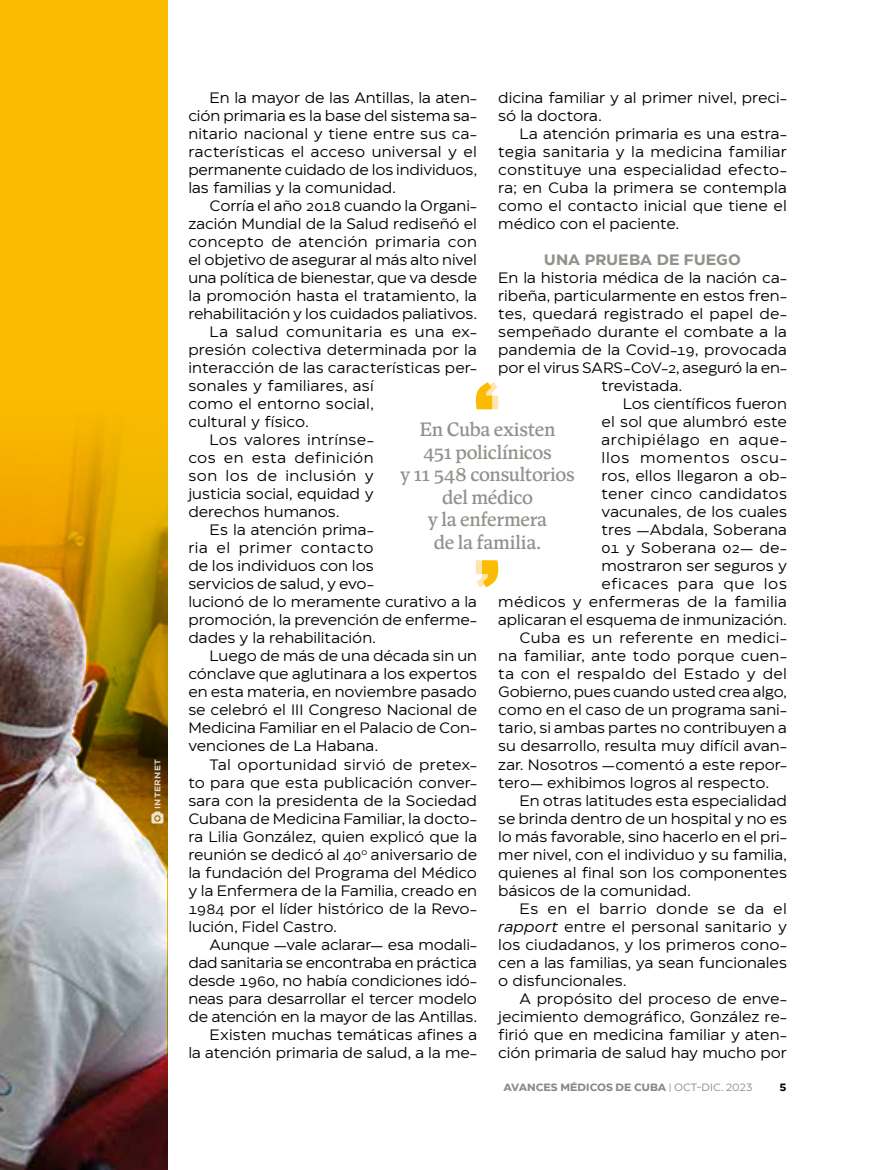
<style>
.page{position:relative;width:872px;height:1170px;background:#fff}
.page>*{position:absolute;margin:0;border:0;box-sizing:border-box;transform-origin:0 0}
.t1{font:500 19.5px/22.5px "Antonia H3";letter-spacing:-.015em;color:#92928d;text-align:center}
.t2{font:15px/18px "Eastman";color:#000;text-align:justify}
.t3{font:15px "Eastman";letter-spacing:.02em;color:#000}
.t4{font:15px "Eastman";letter-spacing:.025em;color:#000}
.t5{font:15px "Eastman";letter-spacing:.035em;color:#000}
.t6{font:15px "Eastman";letter-spacing:.04em;color:#000}
.t7{font:15px "Eastman";letter-spacing:.03em;color:#000}
.t8{font:15px "Eastman";letter-spacing:.045em;color:#000}
.t9{font:15px "Eastman";letter-spacing:.05em;color:#000}
.t10{font:700 15px "Eastman";letter-spacing:.01em;color:#92928d}
.t11{font:700 10.5px "Eastman";color:#87888a}
.t12{font:500 10.5px "Eastman";letter-spacing:.03em;color:#fff}
.t13{font:700 10.5px "Eastman";color:#000}
.s1{font-style:italic}
.s2{font-weight:400}
</style>
<div class="page">
<div style="left:0;top:0;width:167px;height:1169px;background:#fabb00"></div>
<img style="left:0;top:429px;width:167px;height:133px">
<img style="left:0;top:562px;width:167px;height:607px">
<svg style="left:476px;top:382px;width:22px;height:27px"></svg>
<svg style="left:476px;top:560px;width:22px;height:27px"></svg>
<svg style="left:151px;top:811px;width:12px;height:12px"></svg>
<p class="t12" style="left:149px;top:808px;width:51px;rotate:-90deg">internet</p>
<p class="t2" style="left:498px;top:87px;width:290px">dicina familiar y al primer nivel, preci&shy;só la doctora.</p>
<p class="t2" style="left:498px;top:123px;width:290px;text-indent:21px">La atención primaria es una estra&shy;tegia sanitaria y la medicina familiar constituye una especialidad efecto&shy;ra; en Cuba la primera se contempla como el contacto inicial que tiene el médico con el paciente.</p>
<p class="t10" style="left:544px;top:248px;width:198px">UNA PRUEBA DE FUEGO</p>
<p class="t2" style="left:498px;top:267px;width:290px">En la historia médica de la nación ca-</p>
<p class="t2" style="left:498px;top:285px;width:290px">ribeña, particularmente en estos fren-</p>
<p class="t3" style="left:498px;top:303px;width:290px">tes, quedará registrado el papel de-</p>
<p class="t2" style="left:498px;top:321px;width:290px">sempeñado durante el combate a la</p>
<p class="t2" style="left:498px;top:339px;width:290px">pandemia de la Covid-19, provocada</p>
<p class="t2" style="left:498px;top:357px;width:290px">por el virus SARS-CoV-2, aseguró la en-</p>
<p class="t2" style="left:601px;top:375px;width:82px">trevistada.</p>
<p class="t2" style="left:623px;top:393px;width:165px">Los científicos fueron</p>
<p class="t2" style="left:601px;top:411px;width:187px">el sol que alumbró este</p>
<p class="t6" style="left:601px;top:429px;width:187px">archipiélago en aque-</p>
<p class="t9" style="left:601px;top:447px;width:187px">llos momentos oscu-</p>
<p class="t2" style="left:601px;top:465px;width:187px">ros, ellos llegaron a ob-</p>
<p class="t3" style="left:601px;top:483px;width:187px">tener cinco candidatos</p>
<p class="t2" style="left:601px;top:501px;width:187px">vacunales, de los cuales</p>
<p class="t2" style="left:601px;top:519px;width:187px">tres —Abdala, Soberana</p>
<p class="t3" style="left:601px;top:537px;width:187px">01 y Soberana 02— de-</p>
<p class="t2" style="left:601px;top:555px;width:187px">mostraron ser seguros y</p>
<p class="t8" style="left:601px;top:573px;width:187px">eficaces para que los</p>
<p class="t4" style="left:498px;top:591px;width:290px">médicos y enfermeras de la familia</p>
<p class="t2" style="left:498px;top:609px;width:290px">aplicaran el esquema de inmunización.</p>
<p class="t3" style="left:519px;top:627px;width:269px">Cuba es un referente en medici-</p>
<p class="t3" style="left:498px;top:645px;width:290px">na familiar, ante todo porque cuen-</p>
<p class="t4" style="left:498px;top:663px;width:290px">ta con el respaldo del Estado y del</p>
<p class="t2" style="left:498px;top:681px;width:290px">Gobierno, pues cuando usted crea algo,</p>
<p class="t2" style="left:498px;top:699px;width:290px">como en el caso de un programa sani-</p>
<p class="t2" style="left:498px;top:717px;width:290px">tario, si ambas partes no contribuyen a</p>
<p class="t2" style="left:498px;top:735px;width:290px">su desarrollo, resulta muy difícil avan-</p>
<p class="t2" style="left:498px;top:753px;width:290px">zar. Nosotros —comentó a este repor-</p>
<p class="t2" style="left:498px;top:771px;width:272px">tero— exhibimos logros al respecto.</p>
<p class="t2" style="left:519px;top:789px;width:269px">En otras latitudes esta especialidad</p>
<p class="t2" style="left:498px;top:807px;width:290px">se brinda dentro de un hospital y no es</p>
<p class="t2" style="left:498px;top:825px;width:290px">lo más favorable, sino hacerlo en el pri-</p>
<p class="t2" style="left:498px;top:843px;width:290px">mer nivel, con el individuo y su familia,</p>
<p class="t2" style="left:498px;top:861px;width:290px">quienes al final son los componentes</p>
<p class="t2" style="left:498px;top:879px;width:194px">básicos de la comunidad.</p>
<p class="t6" style="left:519px;top:897px;width:269px">Es en el barrio donde se da el</p>
<p class="t2" style="left:498px;top:915px;width:290px"><span class="s1">rapport</span> entre el personal sanitario y</p>
<p class="t2" style="left:498px;top:933px;width:290px">los ciudadanos, y los primeros cono-</p>
<p class="t2" style="left:498px;top:951px;width:290px">cen a las familias, ya sean funcionales</p>
<p class="t2" style="left:498px;top:969px;width:130px">o disfuncionales.</p>
<p class="t2" style="left:519px;top:987px;width:269px">A propósito del proceso de enve-</p>
<p class="t2" style="left:498px;top:1005px;width:290px">jecimiento demográfico, González re-</p>
<p class="t2" style="left:498px;top:1023px;width:290px">firió que en medicina familiar y aten-</p>
<p class="t2" style="left:498px;top:1041px;width:290px">ción primaria de salud hay mucho por</p>
<p class="t2" style="left:188px;top:87px;width:290px;text-indent:21px">En la mayor de las Antillas, la aten&shy;ción primaria es la base del sistema sa&shy;nitario nacional y tiene entre sus ca&shy;racterísticas el acceso universal y el permanente cuidado de los individuos, las familias y la comunidad.</p>
<p class="t2" style="left:210px;top:195px;width:269px">Corría el año 2018 cuando la Organi-</p>
<p class="t2" style="left:188px;top:213px;width:290px">zación Mundial de la Salud rediseñó el</p>
<p class="t4" style="left:188px;top:231px;width:290px">concepto de atención primaria con</p>
<p class="t2" style="left:188px;top:249px;width:290px">el objetivo de asegurar al más alto nivel</p>
<p class="t2" style="left:188px;top:267px;width:290px">una política de bienestar, que va desde</p>
<p class="t2" style="left:188px;top:285px;width:290px">la promoción hasta el tratamiento, la</p>
<p class="t2" style="left:188px;top:303px;width:290px">rehabilitación y los cuidados paliativos.</p>
<p class="t5" style="left:210px;top:321px;width:269px">La salud comunitaria es una ex-</p>
<p class="t2" style="left:188px;top:339px;width:290px">presión colectiva determinada por la</p>
<p class="t2" style="left:188px;top:357px;width:290px">interacción de las características per-</p>
<p class="t3" style="left:188px;top:375px;width:187px">sonales y familiares, así</p>
<p class="t2" style="left:188px;top:393px;width:187px">como el entorno social,</p>
<p class="t2" style="left:188px;top:411px;width:122px">cultural y físico.</p>
<p class="t3" style="left:210px;top:429px;width:166px">Los valores intrínse-</p>
<p class="t7" style="left:188px;top:447px;width:187px">cos en esta definición</p>
<p class="t7" style="left:188px;top:465px;width:187px">son los de inclusión y</p>
<p class="t2" style="left:188px;top:483px;width:187px">justicia social, equidad y</p>
<p class="t2" style="left:188px;top:501px;width:153px">derechos humanos.</p>
<p class="t2" style="left:210px;top:519px;width:166px">Es la atención prima-</p>
<p class="t5" style="left:188px;top:537px;width:187px">ria el primer contacto</p>
<p class="t2" style="left:188px;top:555px;width:187px">de los individuos con los</p>
<p class="t2" style="left:188px;top:573px;width:187px">servicios de salud, y evo-</p>
<p class="t2" style="left:188px;top:591px;width:290px">lucionó de lo meramente curativo a la</p>
<p class="t2" style="left:188px;top:609px;width:290px">promoción, la prevención de enferme-</p>
<p class="t2" style="left:188px;top:627px;width:189px">dades y la rehabilitación.</p>
<p class="t2" style="left:210px;top:645px;width:269px">Luego de más de una década sin un</p>
<p class="t2" style="left:188px;top:663px;width:290px">cónclave que aglutinara a los expertos</p>
<p class="t2" style="left:188px;top:681px;width:290px">en esta materia, en noviembre pasado</p>
<p class="t2" style="left:188px;top:699px;width:290px">se celebró el III Congreso Nacional de</p>
<p class="t2" style="left:188px;top:717px;width:290px">Medicina Familiar en el Palacio de Con-</p>
<p class="t2" style="left:188px;top:735px;width:191px">venciones de La Habana.</p>
<p class="t3" style="left:210px;top:753px;width:269px">Tal oportunidad sirvió de pretex-</p>
<p class="t2" style="left:188px;top:771px;width:290px">to para que esta publicación conver-</p>
<p class="t2" style="left:188px;top:789px;width:290px">sara con la presidenta de la Sociedad</p>
<p class="t2" style="left:188px;top:807px;width:290px">Cubana de Medicina Familiar, la docto-</p>
<p class="t2" style="left:188px;top:825px;width:290px">ra Lilia González, quien explicó que la</p>
<p class="t2" style="left:188px;top:843px;width:290px">reunión se dedicó al 40<sup>o</sup> aniversario de</p>
<p class="t2" style="left:188px;top:861px;width:290px">la fundación del Programa del Médico</p>
<p class="t2" style="left:188px;top:879px;width:290px">y la Enfermera de la Familia, creado en</p>
<p class="t2" style="left:188px;top:897px;width:290px">1984 por el líder histórico de la Revo-</p>
<p class="t2" style="left:188px;top:915px;width:150px">lución, Fidel Castro.</p>
<p class="t2" style="left:210px;top:933px;width:269px">Aunque —vale aclarar— esa modali-</p>
<p class="t2" style="left:188px;top:951px;width:290px">dad sanitaria se encontraba en práctica</p>
<p class="t2" style="left:188px;top:969px;width:290px">desde 1960, no había condiciones idó-</p>
<p class="t2" style="left:188px;top:987px;width:290px">neas para desarrollar el tercer modelo</p>
<p class="t2" style="left:188px;top:1005px;width:290px">de atención en la mayor de las Antillas.</p>
<p class="t2" style="left:210px;top:1023px;width:269px">Existen muchas temáticas afines a</p>
<p class="t2" style="left:188px;top:1041px;width:290px">la atención primaria de salud, a la me-</p>
<h1 class="t1" style="left:400px;top:419px;width:176px">En Cuba existen<br>451 policlínicos<br>y 11 548 consultorios del médico<br>y la enfermera<br>de la familia.</h1>
<p class="t11" style="left:503px;top:1078px;width:251px">AVANCES MÉDICOS DE CUBA <span class="s2">| OCT-DIC. 2023</span></p>
<p class="t13" style="left:779px;top:1078px;width:9px">5</p>
</div>
